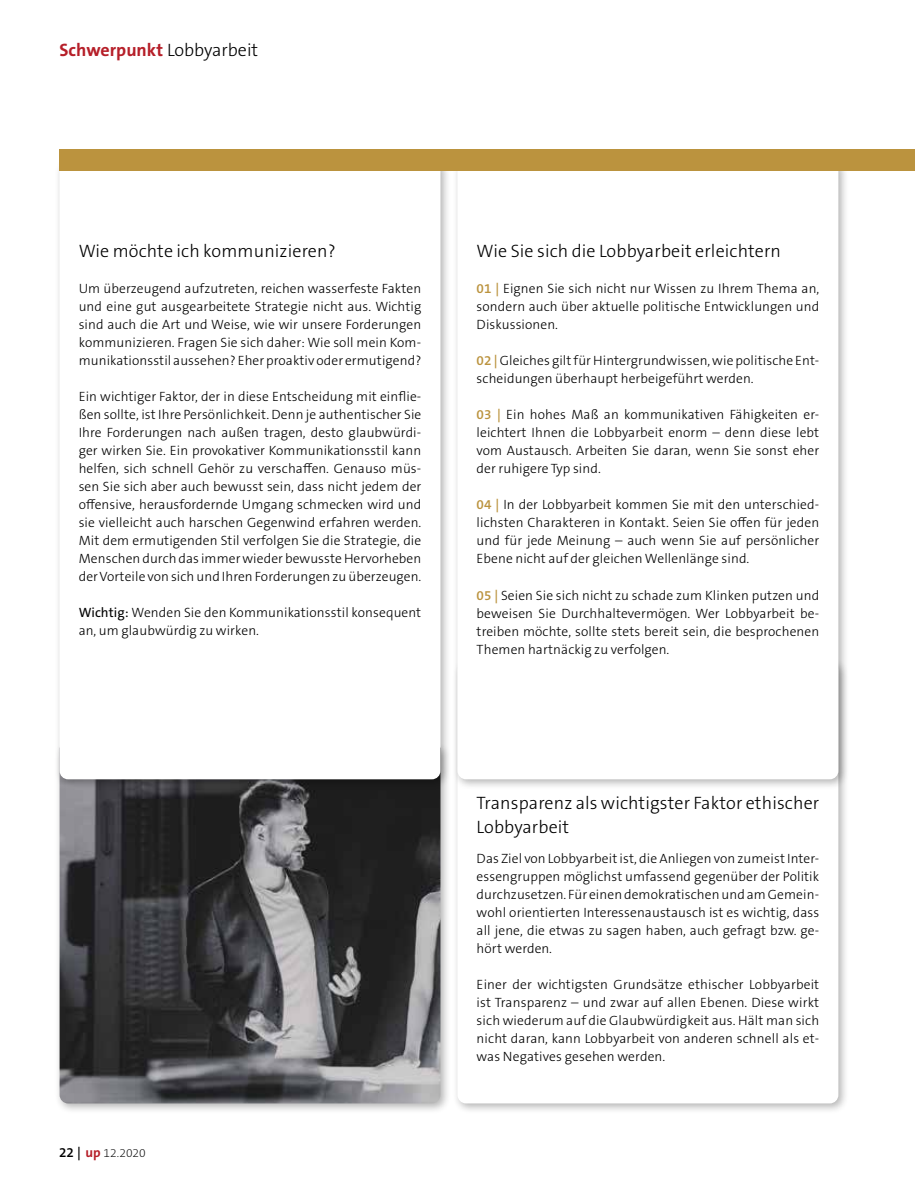
<style>
.page{position:relative;width:915px;height:1191px;background:#fff}
.page>*{position:absolute;margin:0;border:0;box-sizing:border-box;transform-origin:0 0}
.t1{font:300 18px/24px "The Sans B W3";letter-spacing:.01em;color:#000}
.t2{font:700 18px "The Sans B W7";color:#b61f29}
.t3{font:300 13.5px/18px "The Sans B W3";letter-spacing:.01em;color:#000;text-align:justify}
.t4{font:200 12px "The Sans B W2";color:#000}
.s1{font-family:"The Sans B W3";font-weight:300;color:#000}
.s2{font-family:"The Sans B W5 Plain";font-weight:400}
.s3{font-family:"The Sans B W6";font-weight:600;font-size:13.5px}
.s4{font-family:"The Sans B W7";font-weight:700;font-size:13.5px;color:#b61f29}
.s5{font-family:"The Sans B W6";font-weight:600;color:#bb933e}
</style>
<div class="page">
<div style="left:452px;top:657px;width:397px;height:457px;background:#000;opacity:.3"></div>
<div style="left:457px;top:662px;width:381px;height:441px;background:#fff;border-radius:9px"></div>
<div style="left:54px;top:742px;width:397px;height:372px;background:#000;opacity:.3"></div>
<img style="left:60px;top:790px;width:380px;height:313px">
<div style="left:54px;top:156px;width:397px;height:634px;background:#000;opacity:.3"></div>
<div style="left:60px;top:162px;width:380px;height:617px;background:#fff;border-radius:9px"></div>
<div style="left:452px;top:156px;width:397px;height:634px;background:#000;opacity:.3"></div>
<div style="left:457px;top:162px;width:381px;height:617px;background:#fff;border-radius:9px"></div>
<div style="left:60px;top:149px;width:854px;height:21px;background:#bb933e"></div>
<h1 class="t2" style="left:60px;top:38px;width:200px">Schwerpunkt <span class="s1">Lobbyarbeit</span></h1>
<h1 class="t1" style="left:79px;top:239px;width:258px">Wie möchte ich kommunizieren?</h1>
<p class="t3" style="left:79px;top:279px;width:344px">Um überzeugend aufzutreten, reichen wasserfeste Fakten und eine gut ausgearbeitete Strategie nicht aus. Wichtig sind auch die Art und Weise, wie wir unsere Forderungen kommunizieren. Fragen Sie sich daher: Wie soll mein Kom&shy;munikationsstil aussehen? Eher proaktiv oder ermutigend?</p>
<p class="t3" style="left:79px;top:387px;width:344px">Ein wichtiger Faktor, der in diese Entscheidung mit einflie&shy;ßen sollte, ist Ihre Persönlichkeit. Denn je authentischer Sie Ihre Forderungen nach außen tragen, desto glaubwürdi&shy;ger wirken Sie. Ein provokativer Kommunikationsstil kann helfen, sich schnell Gehör zu verschaffen. Genauso müs&shy;sen Sie sich aber auch bewusst sein, dass nicht jedem der offensive, herausfordernde Umgang schmecken wird und sie vielleicht auch harschen Gegenwind erfahren werden.<br>Mit dem ermutigenden Stil verfolgen Sie die Strategie, die Menschen durch das immer wieder bewusste Hervorheben der Vorteile von sich und Ihren Forderungen zu überzeugen.</p>
<p class="t3" style="left:79px;top:603px;width:344px"><span class="s2">Wichtig:</span> Wenden Sie den Kommunikationsstil konsequent an, um glaubwürdig zu wirken.</p>
<p class="t4" style="left:59px;top:1145px;width:88px"><span class="s3">22 |</span> <span class="s4">up</span> 12.2020</p>
<h1 class="t1" style="left:476px;top:239px;width:306px">Wie Sie sich die Lobbyarbeit erleichtern</h1>
<p class="t3" style="left:476px;top:280px;width:344px"><span class="s5">01 |</span> Eignen Sie sich nicht nur Wissen zu Ihrem Thema an, sondern auch über aktuelle politische Entwicklungen und Diskussionen.</p>
<p class="t3" style="left:476px;top:352px;width:344px"><span class="s5">02 |</span> Gleiches gilt für Hintergrundwissen, wie politische Ent&shy;scheidungen überhaupt herbeigeführt werden.</p>
<p class="t3" style="left:476px;top:406px;width:344px"><span class="s5">03 |</span> Ein hohes Maß an kommunikativen Fähigkeiten er&shy;leichtert Ihnen die Lobbyarbeit enorm – denn diese lebt vom Austausch. Arbeiten Sie daran, wenn Sie sonst eher der ruhigere Typ sind.</p>
<p class="t3" style="left:476px;top:496px;width:344px"><span class="s5">04 |</span> In der Lobbyarbeit kommen Sie mit den unterschied&shy;lichsten Charakteren in Kontakt. Seien Sie offen für jeden und für jede Meinung – auch wenn Sie auf persönlicher Ebene nicht auf der gleichen Wellenlänge sind.</p>
<p class="t3" style="left:476px;top:586px;width:344px"><span class="s5">05 |</span> Seien Sie sich nicht zu schade zum Klinken putzen und beweisen Sie Durchhaltevermögen. Wer Lobbyarbeit be&shy;treiben möchte, sollte stets bereit sein, die besprochenen Themen hartnäckig zu verfolgen.</p>
<h1 class="t1" style="left:476px;top:791px;width:344px">Transparenz als wichtigster Faktor ethischer<br>Lobbyarbeit</h1>
<p class="t3" style="left:476px;top:849px;width:344px">Das Ziel von Lobbyarbeit ist, die Anliegen von zumeist Inter&shy;essengruppen möglichst umfassend gegenüber der Politik durchzusetzen. Für einen demokratischen und am Gemein&shy;wohl orientierten Interessenaustausch ist es wichtig, dass all jene, die etwas zu sagen haben, auch gefragt bzw. ge&shy;hört werden.</p>
<p class="t3" style="left:476px;top:975px;width:344px">Einer der wichtigsten Grundsätze ethischer Lobbyarbeit ist Transparenz – und zwar auf allen Ebenen. Diese wirkt sich wiederum auf die Glaubwürdigkeit aus. Hält man sich nicht daran, kann Lobbyarbeit von anderen schnell als et&shy;was Negatives gesehen werden.</p>
</div>
